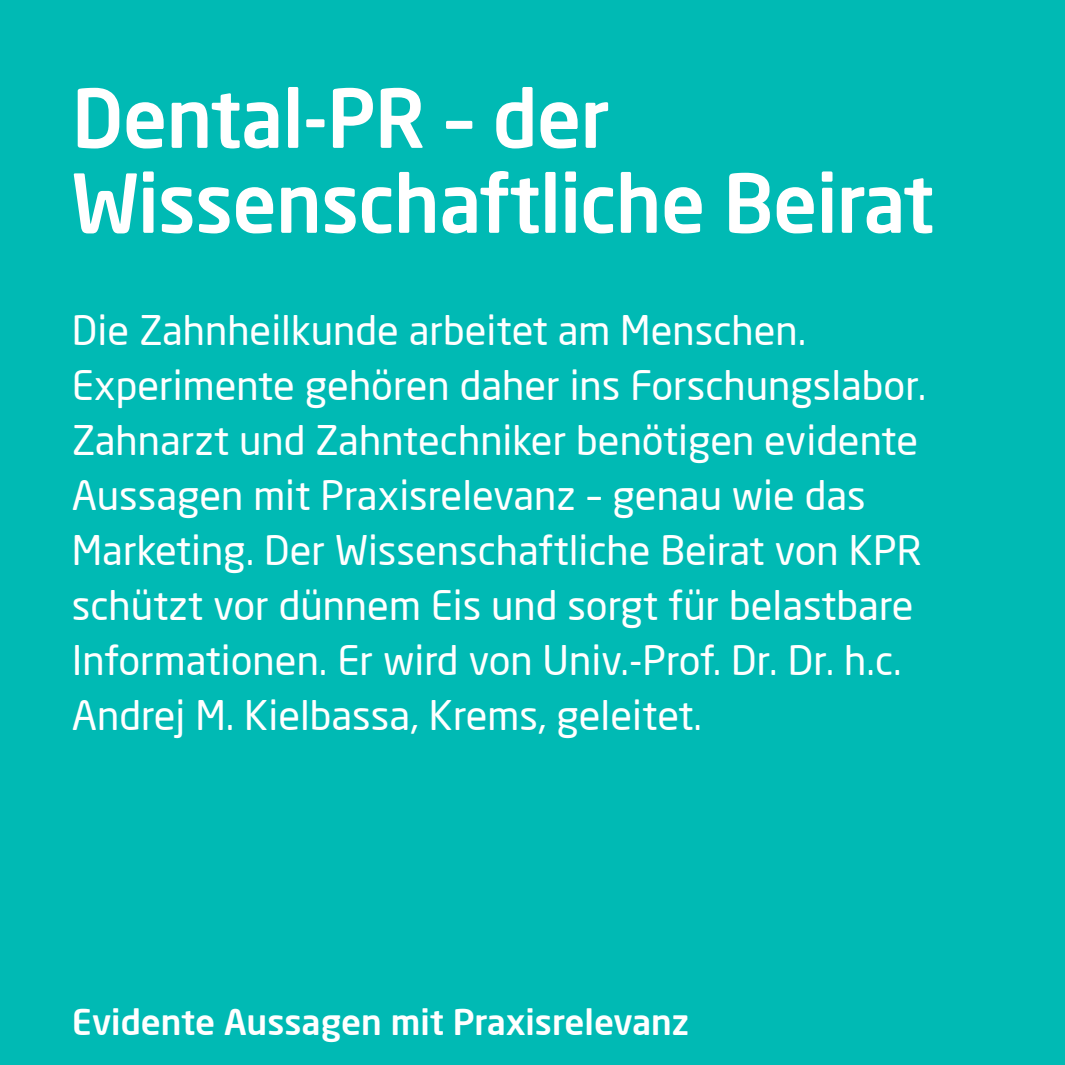
<style>
.page{position:relative;width:1065px;height:1065px;background:#00bab4}
.page>*{position:absolute;margin:0;border:0;box-sizing:border-box;transform-origin:0 0}
.t1{font:500 80px/85px "Neo Sans";letter-spacing:-.01em;color:#fff}
.t2{font:40px/55px "Neo Sans";color:#fff}
.t3{font:500 35px "Neo Sans";color:#fff}
</style>
<div class="page">
<h1 class="t1" style="left:72px;top:74px;width:864px">Dental-PR – der<br>Wissenschaftliche Beirat</h1>
<p class="t2" style="left:72px;top:302px;width:856px">Die Zahnheilkunde arbeitet am Menschen.<br>Experimente gehören daher ins Forschungslabor.<br>Zahnarzt und Zahntechniker benötigen evidente Aussagen mit Praxisrelevanz – genau wie das Marketing. Der Wissenschaftliche Beirat von KPR schützt vor dünnem Eis und sorgt für belastbare Informationen. Er wird von Univ.-Prof. Dr. Dr. h.c.<br>Andrej M. Kielbassa, Krems, geleitet.</p>
<p class="t3" style="left:72px;top:1000px;width:619px">Evidente Aussagen mit Praxisrelevanz</p>
</div>
